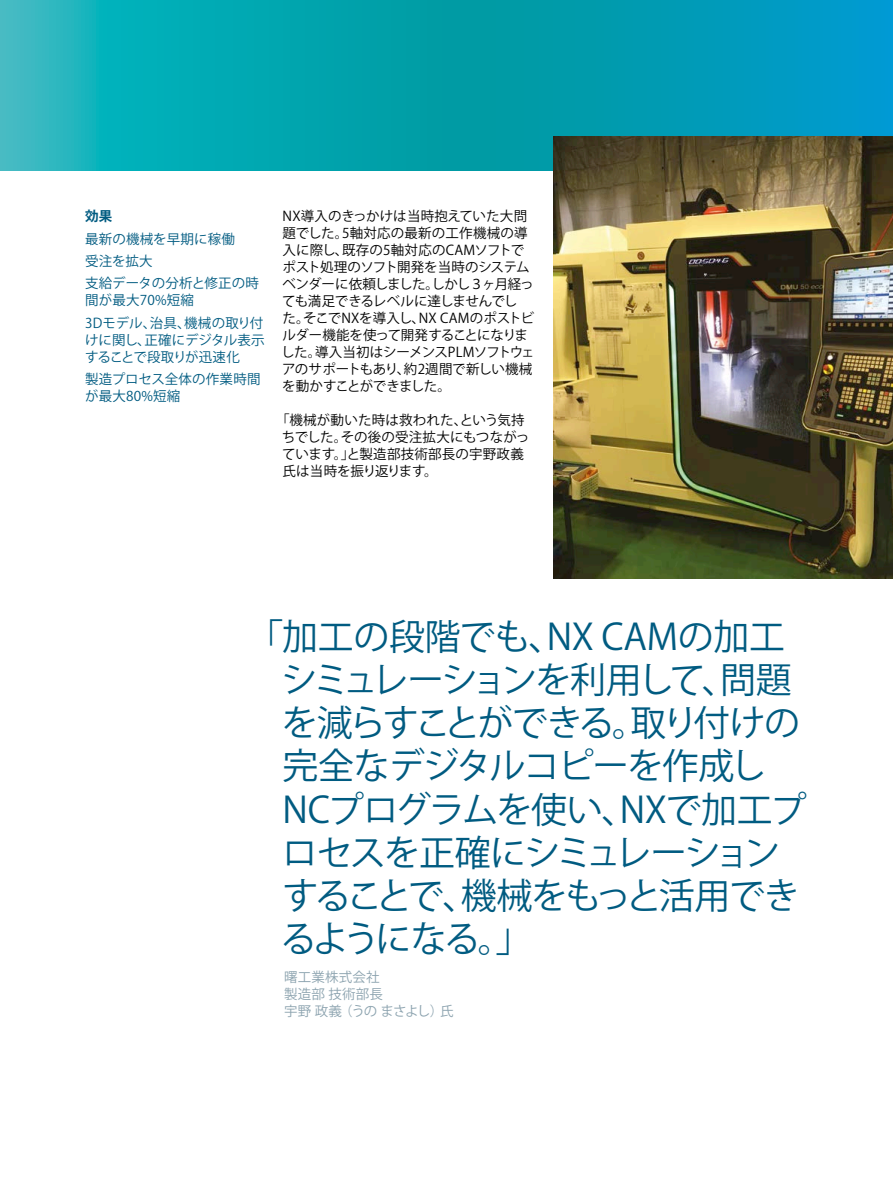
<style>
.page{position:relative;width:893px;height:1191px;background:#fff}
.page>*{position:absolute;margin:0;border:0;box-sizing:border-box;transform-origin:0 0}
.t1{font:36px/43.2px "Koz Go Pro";letter-spacing:-.04em;color:#005b81}
.t2{font:13.5px/17px "Koz Go Pro";letter-spacing:-.005em;color:#000}
.t3{font:13.5px/22.4px "Koz Go Pro";letter-spacing:.015em;color:#005b81}
.t4{font:13.5px/17px "Koz Go Pro";letter-spacing:.015em;color:#000}
.t5{font:13.5px/17px "Koz Go Pro";letter-spacing:.015em;color:#8ca3af}
.t6{font:13.5px/17px "Koz Go Pro";letter-spacing:-.01em;color:#005b81}
.t7{font:700 13.5px "Koz Go Pro";color:#005b81}
</style>
<div class="page">
<svg style="left:0;top:0;width:893px;height:170px;background:#05a3b4"></svg>
<img style="left:554px;top:136px;width:339px;height:442px">
<p class="t7" style="left:85px;top:207px;width:29px">効果</p>
<p class="t3" style="left:85px;top:228px;width:175px">最新の機械を早期に稼働<br>受注を拡大<br>支給データの分析と修正の時</p>
<p class="t3" style="left:85px;top:290px;width:180px">間が最大70%短縮<br>3Dモデル、治具、機械の取り付</p>
<p class="t6" style="left:85px;top:332px;width:181px">けに関し、正確にデジタル表示することで段取りが迅速化</p>
<p class="t3" style="left:85px;top:371px;width:177px;line-height:17px">製造プロセス全体の作業時間が最大80%短縮</p>
<p class="t2" style="left:281px;top:208px;width:255px">NX導入のきっかけは当時抱えていた大問題でした。5軸対応の最新の工作機械の導入に際し、既存の5軸対応のCAMソフトでポスト処理のソフト開発を当時のシステムベンダーに依頼しました。しかし３ヶ月経っても満足できるレベルに達しませんでし<br>た。そこでNXを導入し、NX CAMのポストビルダー機能を使って開発することになりました。導入当初はシーメンスPLMソフトウェアのサポートもあり、約2週間で新しい機械を動かすことができました。</p>
<p class="t4" style="left:282px;top:412px;width:249px;text-indent:-6px">「機械が動いた時は救われた、という気持ちでした。その後の受注拡大にもつながっています。」と製造部技術部長の宇野政義氏は当時を振り返ります。</p>
<h1 class="t1" style="left:280px;top:616px;width:528px;text-indent:-33px">「加工の段階でも、NX CAMの加工シミュレーションを利用して、問題を減らすことができる。取り付けの完全なデジタルコピーを作成し<br>NCプログラムを使い、NXで加工プロセスを正確にシミュレーションすることで、機械をもっと活用できるようになる。」</h1>
<p class="t5" style="left:284px;top:969px;width:171px">曙工業株式会社<br>製造部 技術部長<br>宇野 政義 （うの まさよし）氏</p>
</div>
